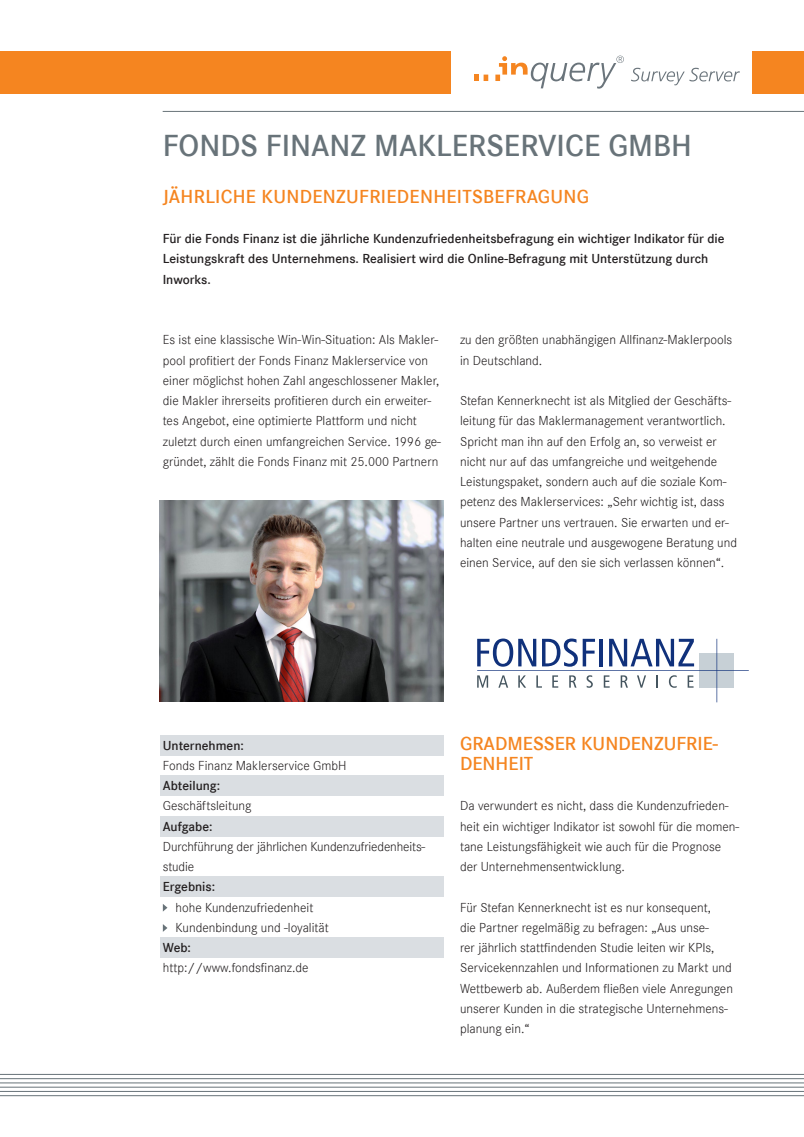
<style>
.page{position:relative;width:804px;height:1137px;background:#fff}
.page>*{position:absolute;margin:0;border:0;box-sizing:border-box;transform-origin:0 0}
.t1{font:600 31.5px "Corporate S";color:#687379}
.t2{font:600 19.5px/20.2px "Corporate S";letter-spacing:.015em;color:#f58520}
.t3{font:13.5px/20.2px "Corporate S Ligh";color:#231f20}
.t4{font:600 13.5px/20.2px "Corporate S";color:#231f20}
</style>
<div class="page">
<hr style="left:163px;top:111px;width:641px;height:1px;background:#687379">
<hr style="left:0;top:1074px;width:804px;height:1px;background:#687379">
<hr style="left:0;top:1082px;width:804px;height:1px;background:#687379">
<hr style="left:0;top:1091px;width:804px;height:1px;background:#687379">
<hr style="left:0;top:1078px;width:804px;height:1px;background:#687379">
<hr style="left:0;top:1086px;width:804px;height:1px;background:#687379">
<hr style="left:0;top:1095px;width:804px;height:1px;background:#687379">
<div style="left:160px;top:735px;width:283px;height:20px;background:#dadee2"></div>
<div style="left:160px;top:775px;width:283px;height:21px;background:#dadee2"></div>
<div style="left:160px;top:816px;width:283px;height:20px;background:#dadee2"></div>
<div style="left:160px;top:876px;width:283px;height:20px;background:#dadee2"></div>
<div style="left:160px;top:937px;width:283px;height:20px;background:#dadee2"></div>
<svg style="left:163px;top:904px;width:4px;height:7px"></svg>
<svg style="left:163px;top:924px;width:4px;height:7px"></svg>
<div style="left:0;top:51px;width:451px;height:43px;background:#f58520"></div>
<div style="left:753px;top:51px;width:51px;height:43px;background:#f58520"></div>
<svg style="left:474px;top:56px;width:150px;height:33px"></svg>
<svg style="left:631px;top:68px;width:109px;height:17px"></svg>
<img style="left:159px;top:500px;width:284px;height:202px">
<svg style="left:477px;top:638px;width:271px;height:64px"></svg>
<p class="t1" style="left:163px;top:127px;width:530px">FONDS FINANZ MAKLERSERVICE GMBH</p>
<p class="t2" style="left:163px;top:186px;width:428px">JÄHRLICHE KUNDENZUFRIEDENHEITSBEFRAGUNG</p>
<p class="t4" style="left:163px;top:229px;width:563px">Für die Fonds Finanz ist die jährliche Kundenzufriedenheitsbefragung ein wichtiger Indikator für die<br>Leistungskraft des Unternehmens. Realisiert wird die Online-Befragung mit Unterstützung durch<br>Inworks.</p>
<p class="t3" style="left:163px;top:330px;width:279px">Es ist eine klassische Win-Win-Situation: Als Makler&shy;pool profitiert der Fonds Finanz Maklerservice von einer möglichst hohen Zahl angeschlossener Makler, die Makler ihrerseits profitieren durch ein erweiter&shy;tes Angebot, eine optimierte Plattform und nicht zuletzt durch einen umfangreichen Service. 1996 ge&shy;gründet, zählt die Fonds Finanz mit 25.000 Partnern</p>
<p class="t3" style="left:460px;top:330px;width:274px">zu den größten unabhängigen Allfinanz-Maklerpools in Deutschland.</p>
<p class="t3" style="left:460px;top:391px;width:278px">Stefan Kennerknecht ist als Mitglied der Geschäfts&shy;leitung für das Maklermanagement verantwortlich.<br>Spricht man ihn auf den Erfolg an, so verweist er nicht nur auf das umfangreiche und weitgehende Leistungspaket, sondern auch auf die soziale Kom&shy;petenz des Maklerservices: „Sehr wichtig ist, dass unsere Partner uns vertrauen. Sie erwarten und er&shy;halten eine neutrale und ausgewogene Beratung und einen Service, auf den sie sich verlassen können“.</p>
<p class="t4" style="left:163px;top:735px;width:82px">Unternehmen:</p>
<p class="t3" style="left:163px;top:755px;width:185px">Fonds Finanz Maklerservice GmbH</p>
<p class="t4" style="left:163px;top:775px;width:59px">Abteilung:</p>
<p class="t3" style="left:163px;top:796px;width:90px">Geschäftsleitung</p>
<p class="t4" style="left:163px;top:816px;width:51px">Aufgabe:</p>
<p class="t3" style="left:163px;top:836px;width:264px">Durchführung der jährlichen Kundenzufriedenheits&shy;studie</p>
<p class="t4" style="left:163px;top:877px;width:54px">Ergebnis:</p>
<p class="t3" style="left:176px;top:897px;width:139px">hohe Kundenzufriedenheit</p>
<p class="t3" style="left:176px;top:917px;width:155px">Kundenbindung und -loyalität</p>
<p class="t4" style="left:163px;top:937px;width:30px">Web:</p>
<p class="t3" style="left:163px;top:958px;width:147px">http://www.fondsfinanz.de</p>
<p class="t2" style="left:460px;top:733px;width:259px">GRADMESSER KUNDENZUFRIE-<br>DENHEIT</p>
<p class="t3" style="left:460px;top:796px;width:281px">Da verwundert es nicht, dass die Kundenzufrieden&shy;heit ein wichtiger Indikator ist sowohl für die momen&shy;tane Leistungsfähigkeit wie auch für die Prognose der Unternehmensentwicklung.</p>
<p class="t3" style="left:460px;top:897px;width:274px">Für Stefan Kennerknecht ist es nur konsequent,<br>die Partner regelmäßig zu befragen: „Aus unse-<br>rer jährlich stattfindenden Studie leiten wir KPIs, Servicekennzahlen und Informationen zu Markt und Wettbewerb ab. Außerdem fließen viele Anregungen unserer Kunden in die strategische Unternehmens&shy;planung ein.“</p>
</div>
